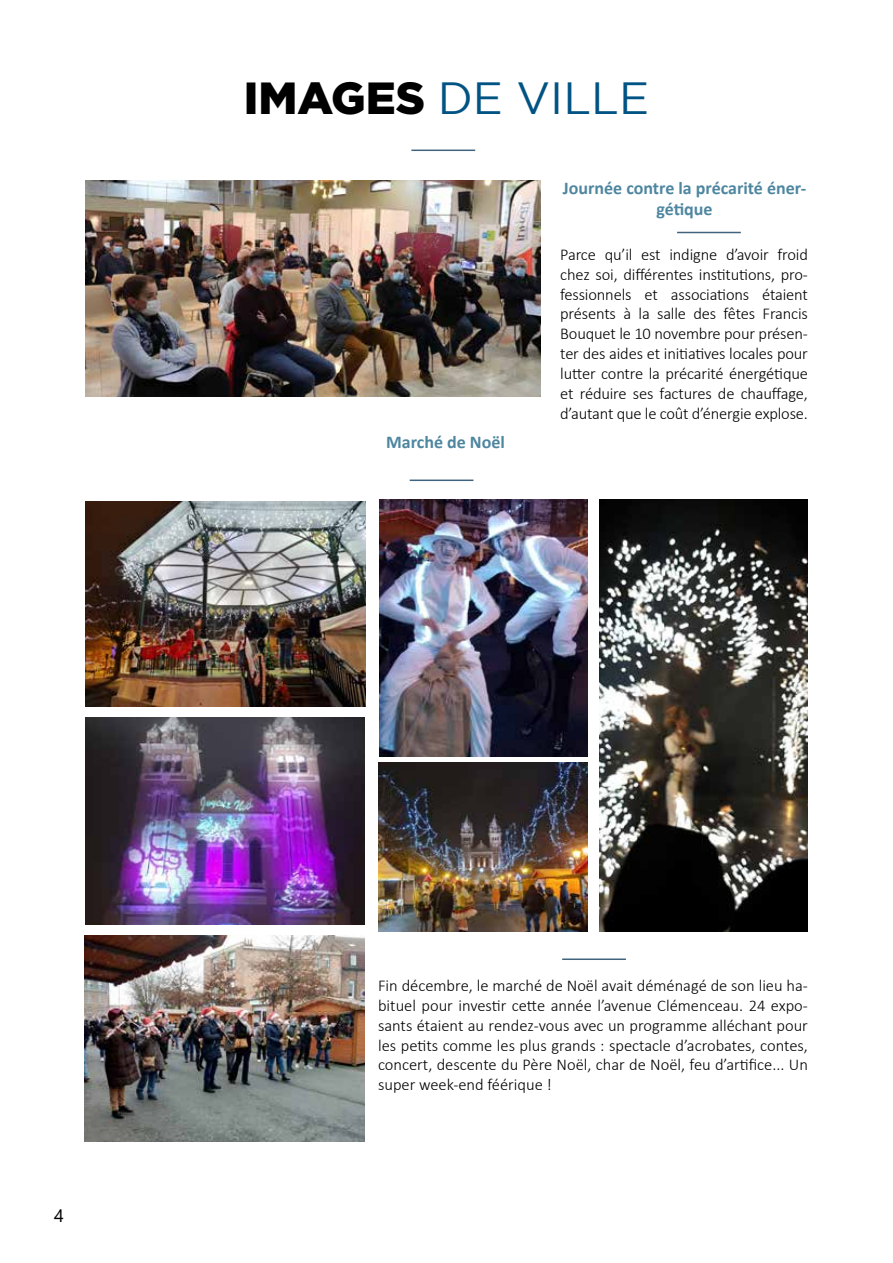
<style>
.page{position:relative;width:893px;height:1263px;background:#fff}
.page>*{position:absolute;margin:0;border:0;box-sizing:border-box;transform-origin:0 0}
.t1{font:45px "Gotham";color:#005383}
.t2{font:700 18px/21.6px "Calibri";color:#4e86a0;text-align:center}
.t3{font:18px "Segoe UI";color:#000}
.t4{font:300 16.5px/19.8px "Calibri";letter-spacing:-.01em;color:#000;text-align:justify}
.s1{font-weight:900;color:#000}
</style>
<div class="page">
<hr style="left:677px;top:232px;width:64px;height:1px;background:#42637d">
<hr style="left:411px;top:150px;width:64px;height:1px;background:#42637d">
<img style="left:85px;top:181px;width:455px;height:216px">
<hr style="left:410px;top:479px;width:63px;height:2px;background:#42637d">
<img style="left:85px;top:501px;width:280px;height:205px">
<img style="left:85px;top:717px;width:279px;height:208px">
<img style="left:85px;top:935px;width:279px;height:206px">
<hr style="left:562px;top:958px;width:64px;height:2px;background:#42637d">
<img style="left:379px;top:500px;width:209px;height:256px">
<img style="left:378px;top:763px;width:209px;height:169px">
<img style="left:599px;top:500px;width:209px;height:432px">
<h1 class="t1" style="left:244px;top:74px;width:407px"><span class="s1">IMAGES</span> DE VILLE</h1>
<p class="t2" style="left:386px;top:431px;width:120px">Marché de Noël</p>
<p class="t2" style="left:563px;top:177px;width:245px">Journée contre la précarité éner&shy;gétique</p>
<p class="t4" style="left:560px;top:245px;width:249px">Parce qu’il est indigne d’avoir froid chez soi, différentes institutions, pro&shy;fessionnels et associations étaient présents à la salle des fêtes Francis Bouquet le 10 novembre pour présen&shy;ter des aides et initiatives locales pour lutter contre la précarité énergétique et réduire ses factures de chauffage, d’autant que le coût d’énergie explose.</p>
<p class="t3" style="left:54px;top:1199px;width:11px">4</p>
<p class="t4" style="left:378px;top:976px;width:431px">Fin décembre, le marché de Noël avait déménagé de son lieu ha&shy;bituel pour investir cette année l’avenue Clémenceau. 24 expo&shy;sants étaient au rendez-vous avec un programme alléchant pour les petits comme les plus grands : spectacle d’acrobates, contes, concert, descente du Père Noël, char de Noël, feu d’artifice... Un super week-end féérique !</p>
</div>
